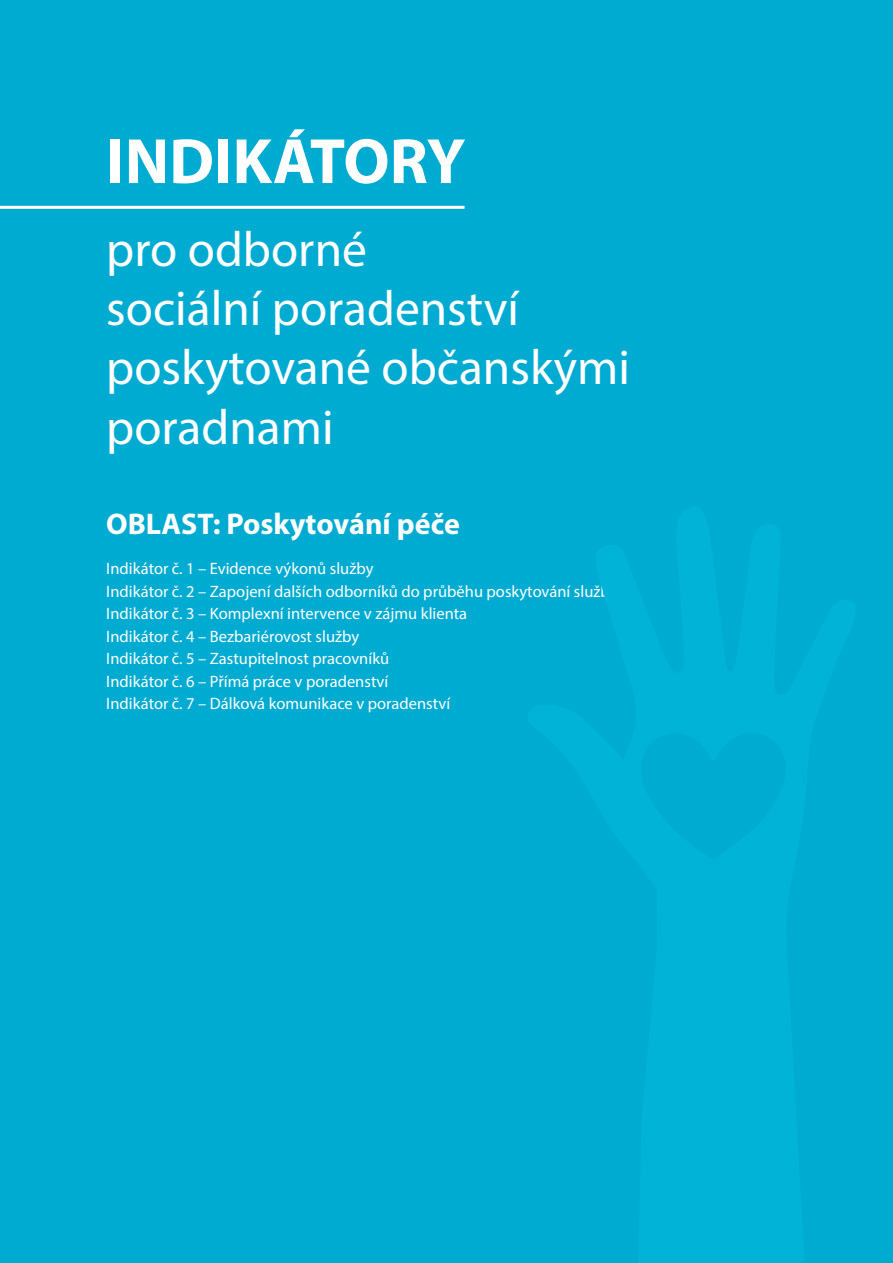
<style>
.page{position:relative;width:893px;height:1263px;background:#00abd2}
.page>*{position:absolute;margin:0;border:0;box-sizing:border-box;transform-origin:0 0}
.t1{font:700 64.5px "Myriad Pro";color:#fff}
.t2{font:49.5px/59.4px "Myriad Pro";color:#fff}
.t3{font:700 30px "Myriad Pro";color:#fff}
.t4{font:16.5px/22.5px "Myriad Pro";color:#fff}
</style>
<div class="page">
<hr style="left:0;top:206px;width:465px;height:3px;background:#fff">
<h1 class="t1" style="left:106px;top:119px;width:361px">INDIKÁTORY</h1>
<h2 class="t2" style="left:106px;top:218px;width:525px">pro odborné<br>sociální poradenství poskytované občanskými poradnami</h2>
<h3 class="t3" style="left:106px;top:504px;width:355px">OBLAST: Poskytování péče</h3>
<p class="t4" style="left:106px;top:557px;width:513px">Indikátor č. 1 – Evidence výkonů služby<br>Indikátor č. 2 – Zapojení dalších odborníků do průběhu poskytování služby Indikátor č. 3 – Komplexní intervence v zájmu klienta<br>Indikátor č. 4 – Bezbariérovost služby<br>Indikátor č. 5 – Zastupitelnost pracovníků<br>Indikátor č. 6 – Přímá práce v poradenství<br>Indikátor č. 7 – Dálková komunikace v poradenství</p>
</div>
